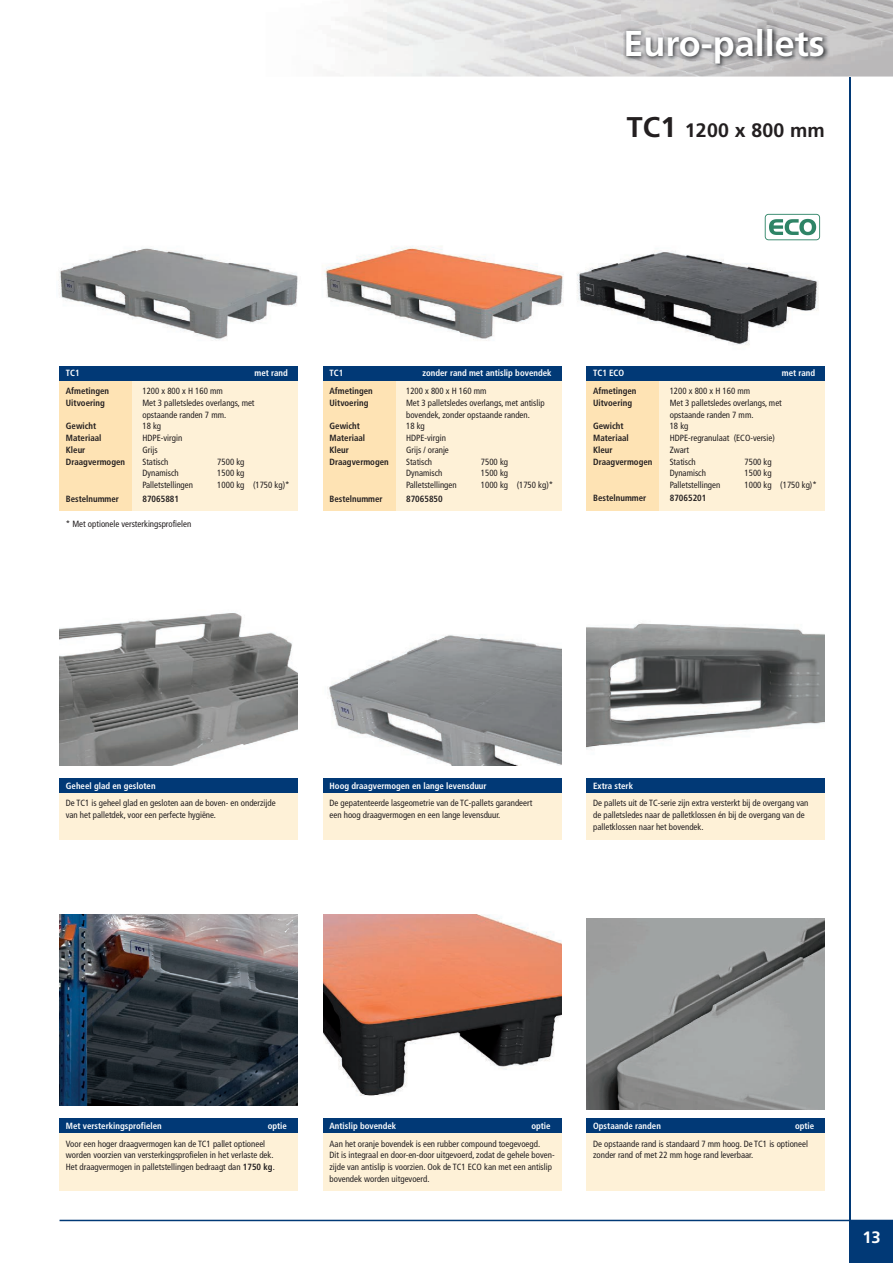
<style>
.page{position:relative;width:893px;height:1263px;background:#fff}
.page>*{position:absolute;margin:0;border:0;box-sizing:border-box;transform-origin:0 0}
.t1{font:700 36px "Frutiger";color:#fff}
.t2{font:700 19.5px "Frutiger";letter-spacing:.01em;color:#231f20}
.t3{font:700 16.5px "Frutiger";color:#fff}
.t4{font:condensed 9px/11.7px "Frutiger";color:#231f20}
.t5{font:700 condensed 9px "Frutiger";color:#231f20}
.t6{font:700 condensed 9px "Frutiger";color:#fff}
.s1{font-size:28.5px}
.s2{font-weight:700}
</style>
<div class="page">
<div style="left:850px;top:1220px;width:43px;height:43px;background:#013976"></div>
<hr style="left:60px;top:1220px;width:833px;height:1px;background:#013976">
<hr style="left:850px;top:77px;width:1px;height:1186px;background:#013976">
<img style="left:322px;top:213px;width:499px;height:133px">
<img style="left:58px;top:248px;width:240px;height:92px">
<img style="left:60px;top:613px;width:238px;height:152px">
<img style="left:327px;top:635px;width:234px;height:130px">
<img style="left:323px;top:914px;width:238px;height:182px">
<img style="left:587px;top:623px;width:238px;height:126px">
<div style="left:60px;top:366px;width:238px;height:144px;background:#fef1d7"></div>
<div style="left:323px;top:366px;width:238px;height:144px;background:#fef1d7"></div>
<div style="left:587px;top:366px;width:238px;height:144px;background:#fef1d7"></div>
<div style="left:587px;top:778px;width:238px;height:62px;background:#fef1d7"></div>
<div style="left:587px;top:1118px;width:238px;height:73px;background:#fef1d7"></div>
<div style="left:60px;top:366px;width:72px;height:144px;background:#fee3b4"></div>
<div style="left:323px;top:366px;width:72px;height:144px;background:#fee3b4"></div>
<div style="left:587px;top:366px;width:72px;height:144px;background:#fee3b4"></div>
<div style="left:60px;top:366px;width:238px;height:15px;background:#013976"></div>
<div style="left:323px;top:366px;width:238px;height:15px;background:#013976"></div>
<div style="left:587px;top:366px;width:238px;height:15px;background:#013976"></div>
<div style="left:587px;top:778px;width:238px;height:15px;background:#013976"></div>
<div style="left:587px;top:1118px;width:238px;height:15px;background:#013976"></div>
<div style="left:323px;top:1118px;width:238px;height:73px;background:#fef1d7"></div>
<div style="left:323px;top:778px;width:238px;height:62px;background:#fef1d7"></div>
<div style="left:323px;top:1118px;width:238px;height:15px;background:#013976"></div>
<div style="left:323px;top:778px;width:238px;height:15px;background:#013976"></div>
<div style="left:60px;top:1118px;width:238px;height:73px;background:#fef1d7"></div>
<div style="left:60px;top:778px;width:238px;height:62px;background:#fef1d7"></div>
<div style="left:60px;top:1118px;width:238px;height:15px;background:#013976"></div>
<div style="left:60px;top:778px;width:238px;height:15px;background:#013976"></div>
<img style="left:336px;top:0;width:557px;height:77px">
<img style="left:60px;top:914px;width:238px;height:192px">
<img style="left:587px;top:918px;width:238px;height:192px">
<img style="left:623px;top:25px;width:207px;height:44px">
<svg style="left:765px;top:214px;width:55px;height:26px"></svg>
<h1 class="t1" style="left:623px;top:22px;width:203px">Euro-pallets</h1>
<h2 class="t2" style="left:627px;top:119px;width:200px"><span class="s1">TC1</span> 1200 x 800 mm</h2>
<p class="t6" style="left:66px;top:368px;width:15px">TC1</p>
<p class="t6" style="left:254px;top:368px;width:35px">met rand</p>
<p class="t5" style="left:66px;top:386px;width:45px">Afmetingen</p>
<p class="t4" style="left:142px;top:385px;width:82px">1200 x 800 x H 160 mm</p>
<p class="t5" style="left:66px;top:397px;width:40px">Uitvoering</p>
<p class="t4" style="left:142px;top:397px;width:114px">Met 3 palletsledes overlangs, met opstaande randen 7 mm.</p>
<p class="t5" style="left:66px;top:421px;width:32px">Gewicht</p>
<p class="t4" style="left:142px;top:420px;width:20px">18 kg</p>
<p class="t5" style="left:66px;top:433px;width:37px">Materiaal</p>
<p class="t4" style="left:142px;top:432px;width:41px">HDPE-virgin</p>
<p class="t5" style="left:66px;top:444px;width:21px">Kleur</p>
<p class="t4" style="left:142px;top:444px;width:17px">Grijs</p>
<p class="t5" style="left:66px;top:456px;width:61px">Draagvermogen</p>
<p class="t4" style="left:142px;top:456px;width:28px">Statisch</p>
<p class="t4" style="left:217px;top:456px;width:29px">7500 kg</p>
<p class="t4" style="left:142px;top:468px;width:38px">Dynamisch</p>
<p class="t4" style="left:217px;top:468px;width:29px">1500 kg</p>
<p class="t4" style="left:142px;top:479px;width:52px">Palletstellingen</p>
<p class="t4" style="left:217px;top:479px;width:74px">1000 kg (1750 kg)*</p>
<p class="t5" style="left:66px;top:493px;width:55px">Bestelnummer</p>
<p class="t5" style="left:142px;top:493px;width:38px">87065881</p>
<p class="t4" style="left:66px;top:518px;width:127px">* Met optionele versterkingsprofielen</p>
<p class="t6" style="left:330px;top:368px;width:15px">TC1</p>
<p class="t6" style="left:423px;top:368px;width:131px">zonder rand met antislip bovendek</p>
<p class="t5" style="left:330px;top:386px;width:45px">Afmetingen</p>
<p class="t4" style="left:406px;top:385px;width:82px">1200 x 800 x H 160 mm</p>
<p class="t5" style="left:330px;top:397px;width:40px">Uitvoering</p>
<p class="t4" style="left:406px;top:397px;width:140px">Met 3 palletsledes overlangs, met antislip bovendek, zonder opstaande randen.</p>
<p class="t5" style="left:330px;top:421px;width:32px">Gewicht</p>
<p class="t4" style="left:406px;top:420px;width:20px">18 kg</p>
<p class="t5" style="left:330px;top:433px;width:37px">Materiaal</p>
<p class="t4" style="left:406px;top:432px;width:41px">HDPE-virgin</p>
<p class="t5" style="left:330px;top:444px;width:21px">Kleur</p>
<p class="t4" style="left:406px;top:444px;width:44px">Grijs / oranje</p>
<p class="t5" style="left:330px;top:456px;width:61px">Draagvermogen</p>
<p class="t4" style="left:406px;top:456px;width:28px">Statisch</p>
<p class="t4" style="left:481px;top:456px;width:29px">7500 kg</p>
<p class="t4" style="left:406px;top:467px;width:38px">Dynamisch</p>
<p class="t4" style="left:481px;top:467px;width:29px">1500 kg</p>
<p class="t4" style="left:406px;top:479px;width:52px">Palletstellingen</p>
<p class="t4" style="left:481px;top:479px;width:74px">1000 kg (1750 kg)*</p>
<p class="t5" style="left:330px;top:493px;width:55px">Bestelnummer</p>
<p class="t5" style="left:406px;top:493px;width:38px">87065850</p>
<p class="t6" style="left:593px;top:368px;width:33px">TC1 ECO</p>
<p class="t6" style="left:782px;top:368px;width:35px">met rand</p>
<p class="t5" style="left:593px;top:385px;width:45px">Afmetingen</p>
<p class="t4" style="left:670px;top:385px;width:82px">1200 x 800 x H 160 mm</p>
<p class="t5" style="left:593px;top:397px;width:40px">Uitvoering</p>
<p class="t4" style="left:670px;top:397px;width:114px">Met 3 palletsledes overlangs, met opstaande randen 7 mm.</p>
<p class="t5" style="left:593px;top:421px;width:32px">Gewicht</p>
<p class="t4" style="left:670px;top:420px;width:20px">18 kg</p>
<p class="t5" style="left:593px;top:433px;width:37px">Materiaal</p>
<p class="t4" style="left:670px;top:432px;width:107px">HDPE-regranulaat (ECO-versie)</p>
<p class="t5" style="left:593px;top:444px;width:21px">Kleur</p>
<p class="t4" style="left:670px;top:444px;width:21px">Zwart</p>
<p class="t5" style="left:593px;top:456px;width:61px">Draagvermogen</p>
<p class="t4" style="left:670px;top:456px;width:28px">Statisch</p>
<p class="t4" style="left:745px;top:456px;width:29px">7500 kg</p>
<p class="t4" style="left:670px;top:467px;width:38px">Dynamisch</p>
<p class="t4" style="left:745px;top:467px;width:29px">1500 kg</p>
<p class="t4" style="left:670px;top:479px;width:52px">Palletstellingen</p>
<p class="t4" style="left:745px;top:479px;width:74px">1000 kg (1750 kg)*</p>
<p class="t5" style="left:593px;top:493px;width:55px">Bestelnummer</p>
<p class="t5" style="left:670px;top:493px;width:38px">87065201</p>
<p class="t6" style="left:66px;top:780px;width:91px">Geheel glad en gesloten</p>
<p class="t4" style="left:66px;top:797px;width:211px">De TC1 is geheel glad en gesloten aan de boven- en onderzijde van het palletdek, voor een perfecte hygiëne.</p>
<p class="t6" style="left:330px;top:780px;width:159px">Hoog draagvermogen en lange levensduur</p>
<p class="t4" style="left:330px;top:797px;width:204px">De gepatenteerde lasgeometrie van de TC-pallets garandeert een hoog draagvermogen en een lange levensduur.</p>
<p class="t6" style="left:593px;top:780px;width:41px">Extra sterk</p>
<p class="t4" style="left:593px;top:797px;width:217px">De pallets uit de TC-serie zijn extra versterkt bij de overgang van de palletsledes naar de palletklossen én bij de overgang van de palletklossen naar het bovendek.</p>
<p class="t6" style="left:66px;top:1120px;width:97px">Met versterkingsprofielen</p>
<p class="t6" style="left:268px;top:1120px;width:21px">optie</p>
<p class="t4" style="left:66px;top:1138px;width:210px">Voor een hoger draagvermogen kan de TC1 pallet optioneel worden voorzien van versterkingsprofielen in het verlaste dek.<br>Het draagvermogen in palletstellingen bedraagt dan <span class="s2">1750 kg</span>.</p>
<p class="t6" style="left:330px;top:1120px;width:68px">Antislip bovendek</p>
<p class="t6" style="left:531px;top:1120px;width:21px">optie</p>
<p class="t4" style="left:330px;top:1138px;width:227px">Aan het oranje bovendek is een rubber compound toegevoegd.<br>Dit is integraal en door-en-door uitgevoerd, zodat de gehele boven&shy;zijde van antislip is voorzien. Ook de TC1 ECO kan met een antislip bovendek worden uitgevoerd.</p>
<p class="t6" style="left:593px;top:1120px;width:69px">Opstaande randen</p>
<p class="t6" style="left:795px;top:1120px;width:21px">optie</p>
<p class="t4" style="left:593px;top:1138px;width:216px">De opstaande rand is standaard 7 mm hoog. De TC1 is optioneel zonder rand of met 22 mm hoge rand leverbaar.</p>
<h3 class="t3" style="left:863px;top:1228px;width:20px">13</h3>
</div>
